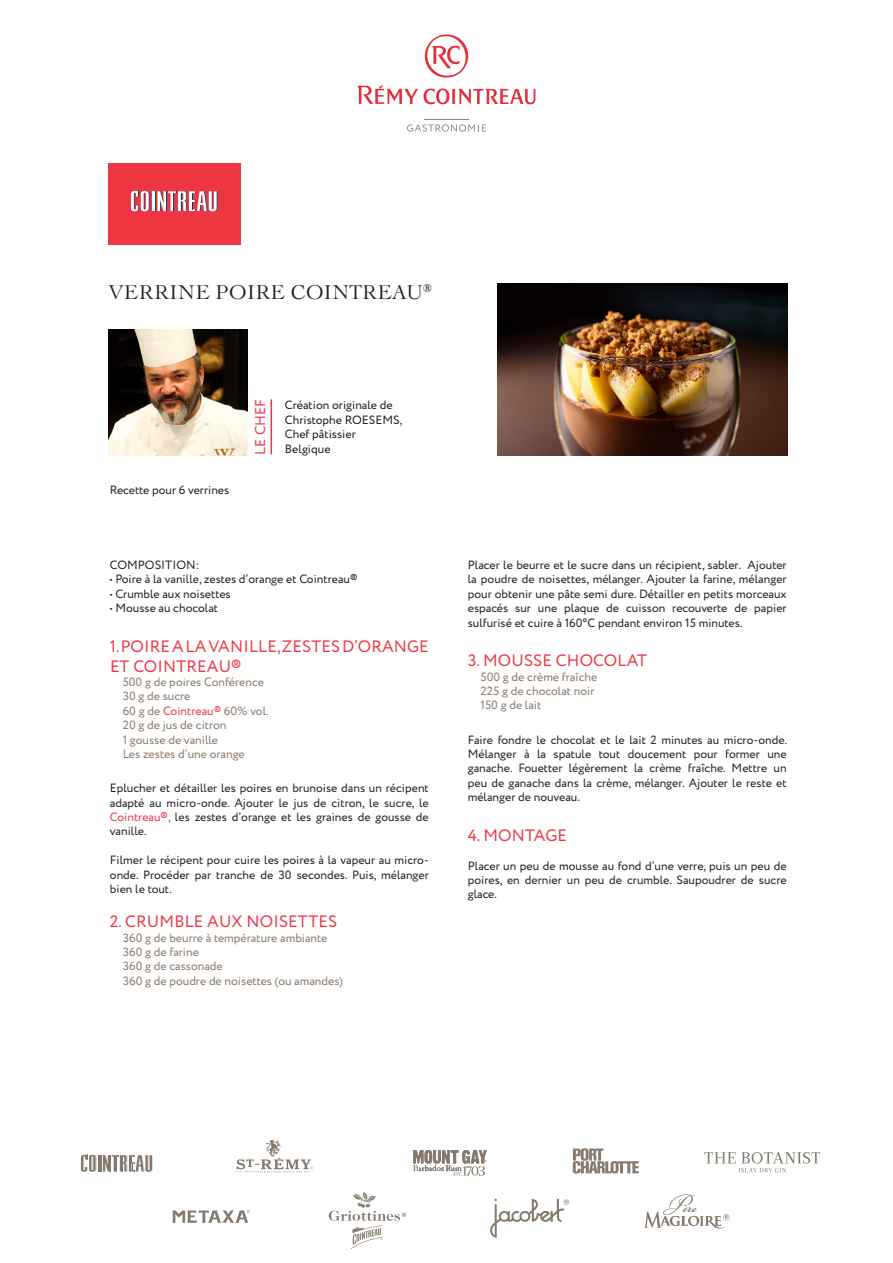
<style>
.page{position:relative;width:893px;height:1263px;background:#fff}
.page>*{position:absolute;margin:0;border:0;box-sizing:border-box;transform-origin:0 0}
.TITRE_RECETTE{font:19.5px "Le Cochin BQ";letter-spacing:.02em;color:#231f20}
.TITRE_PARAGRAPHE{font:16.5px "Circe";letter-spacing:.01em;color:#ee3643}
.TITRE_PARAGRAPHE-2{font:14.25px "Circe";letter-spacing:.01em;color:#ee3643}
.TEXTE{font:12px/14.4px "Circe";color:#231f20;text-align:justify}
.INGREDIENTS{font:12px "Circe";color:#897869}
.CHEF{font:12px "Circe";color:#1e1c1c}
.s1{color:#ee3645}
</style>
<div class="page">
<svg style="left:358px;top:86px;width:177px;height:18px"></svg>
<svg style="left:425px;top:34px;width:43px;height:44px"></svg>
<hr style="left:424px;top:119px;width:45px;height:1px;background:#918273">
<svg style="left:407px;top:124px;width:79px;height:8px"></svg>
<div style="left:108px;top:164px;width:133px;height:81px;background:#ee3643"></div>
<svg style="left:131px;top:190px;width:86px;height:21px"></svg>
<hr style="left:271px;top:400px;width:1px;height:54px;background:#ee3643">
<img style="left:108px;top:329px;width:139px;height:127px">
<svg style="left:172px;top:1210px;width:78px;height:13px"></svg>
<svg style="left:329px;top:1192px;width:77px;height:57px"></svg>
<svg style="left:490px;top:1199px;width:79px;height:39px"></svg>
<svg style="left:644px;top:1194px;width:85px;height:35px"></svg>
<svg style="left:573px;top:1148px;width:66px;height:25px"></svg>
<svg style="left:234px;top:1140px;width:79px;height:33px"></svg>
<svg style="left:704px;top:1152px;width:116px;height:20px"></svg>
<svg style="left:413px;top:1150px;width:74px;height:26px"></svg>
<svg style="left:81px;top:1154px;width:72px;height:18px"></svg>
<img style="left:497px;top:284px;width:291px;height:172px">
<p class="TITRE_RECETTE" style="left:108px;top:280px;width:325px">VERRINE POIRE COINTREAU<sup>®</sup></p>
<p class="TEXTE" style="left:110px;top:483px;width:121px">Recette pour 6 verrines</p>
<p class="TITRE_PARAGRAPHE-2" style="left:251px;top:455px;width:58px;rotate:-90deg">LE CHEF</p>
<p class="CHEF" style="left:285px;top:397px;width:109px">Création originale de</p>
<p class="CHEF" style="left:285px;top:412px;width:119px">Christophe ROESEMS,</p>
<p class="CHEF" style="left:285px;top:426px;width:72px">Chef pâtissier</p>
<p class="CHEF" style="left:285px;top:440px;width:47px">Belgique</p>
<p class="TEXTE" style="left:110px;top:558px;width:91px">COMPOSITION:</p>
<p class="TEXTE" style="left:110px;top:572px;width:249px">• Poire à la vanille, zestes d’orange et Cointreau®</p>
<p class="TEXTE" style="left:110px;top:587px;width:122px">• Crumble aux noisettes</p>
<p class="TEXTE" style="left:110px;top:601px;width:110px">• Mousse au chocolat</p>
<p class="TITRE_PARAGRAPHE" style="left:110px;top:635px;width:320px">1. POIRE A LA VANILLE, ZESTES D’ORANGE</p>
<p class="TITRE_PARAGRAPHE" style="left:110px;top:655px;width:133px">ET COINTREAU®</p>
<p class="INGREDIENTS" style="left:123px;top:674px;width:143px">500 g de poires Conférence</p>
<p class="INGREDIENTS" style="left:123px;top:688px;width:69px">30 g de sucre</p>
<p class="INGREDIENTS" style="left:123px;top:703px;width:148px">60 g de <span class="s1">Cointreau®</span> 60% vol.</p>
<p class="INGREDIENTS" style="left:123px;top:717px;width:105px">20 g de jus de citron</p>
<p class="INGREDIENTS" style="left:123px;top:731px;width:97px">1 gousse de vanille</p>
<p class="INGREDIENTS" style="left:123px;top:746px;width:124px">Les zestes d’une orange</p>
<p class="TEXTE" style="left:110px;top:781px;width:320px">Eplucher et détailler les poires en brunoise dans un récipent adapté au micro-onde. Ajouter le jus de citron, le sucre, le <span class="s1">Cointreau®,</span> les zestes d’orange et les graines de gousse de vanille.</p>
<p class="TEXTE" style="left:110px;top:853px;width:320px">Filmer le récipent pour cuire les poires à la vapeur au micro&shy;onde. Procéder par tranche de 30 secondes. Puis, mélanger bien le tout.</p>
<p class="TITRE_PARAGRAPHE" style="left:110px;top:910px;width:229px">2. CRUMBLE AUX NOISETTES</p>
<p class="INGREDIENTS" style="left:123px;top:929px;width:206px">360 g de beurre à température ambiante</p>
<p class="INGREDIENTS" style="left:123px;top:944px;width:78px">360 g de farine</p>
<p class="INGREDIENTS" style="left:123px;top:958px;width:102px">360 g de cassonade</p>
<p class="INGREDIENTS" style="left:123px;top:973px;width:222px">360 g de poudre de noisettes (ou amandes)</p>
<p class="TEXTE" style="left:468px;top:558px;width:320px">Placer le beurre et le sucre dans un récipient, sabler. Ajouter la poudre de noisettes, mélanger. Ajouter la farine, mélanger pour obtenir une pâte semi dure. Détailler en petits morceaux espacés sur une plaque de cuisson recouverte de papier sulfurisé et cuire à 160°C pendant environ 15 minutes.</p>
<p class="TITRE_PARAGRAPHE" style="left:468px;top:649px;width:181px">3. MOUSSE CHOCOLAT</p>
<p class="INGREDIENTS" style="left:480px;top:668px;width:118px">500 g de crème fraîche</p>
<p class="INGREDIENTS" style="left:480px;top:683px;width:115px">225 g de chocolat noir</p>
<p class="INGREDIENTS" style="left:480px;top:697px;width:62px">150 g de lait</p>
<p class="TEXTE" style="left:468px;top:733px;width:321px">Faire fondre le chocolat et le lait 2 minutes au micro-onde.<br>Mélanger à la spatule tout doucement pour former une ganache. Fouetter légèrement la crème fraîche. Mettre un peu de ganache dans la crème, mélanger. Ajouter le reste et mélanger de nouveau.</p>
<p class="TITRE_PARAGRAPHE" style="left:468px;top:824px;width:101px">4. MONTAGE</p>
<p class="TEXTE" style="left:468px;top:859px;width:320px">Placer un peu de mousse au fond d’une verre, puis un peu de poires, en dernier un peu de crumble. Saupoudrer de sucre glace.</p>
</div>
